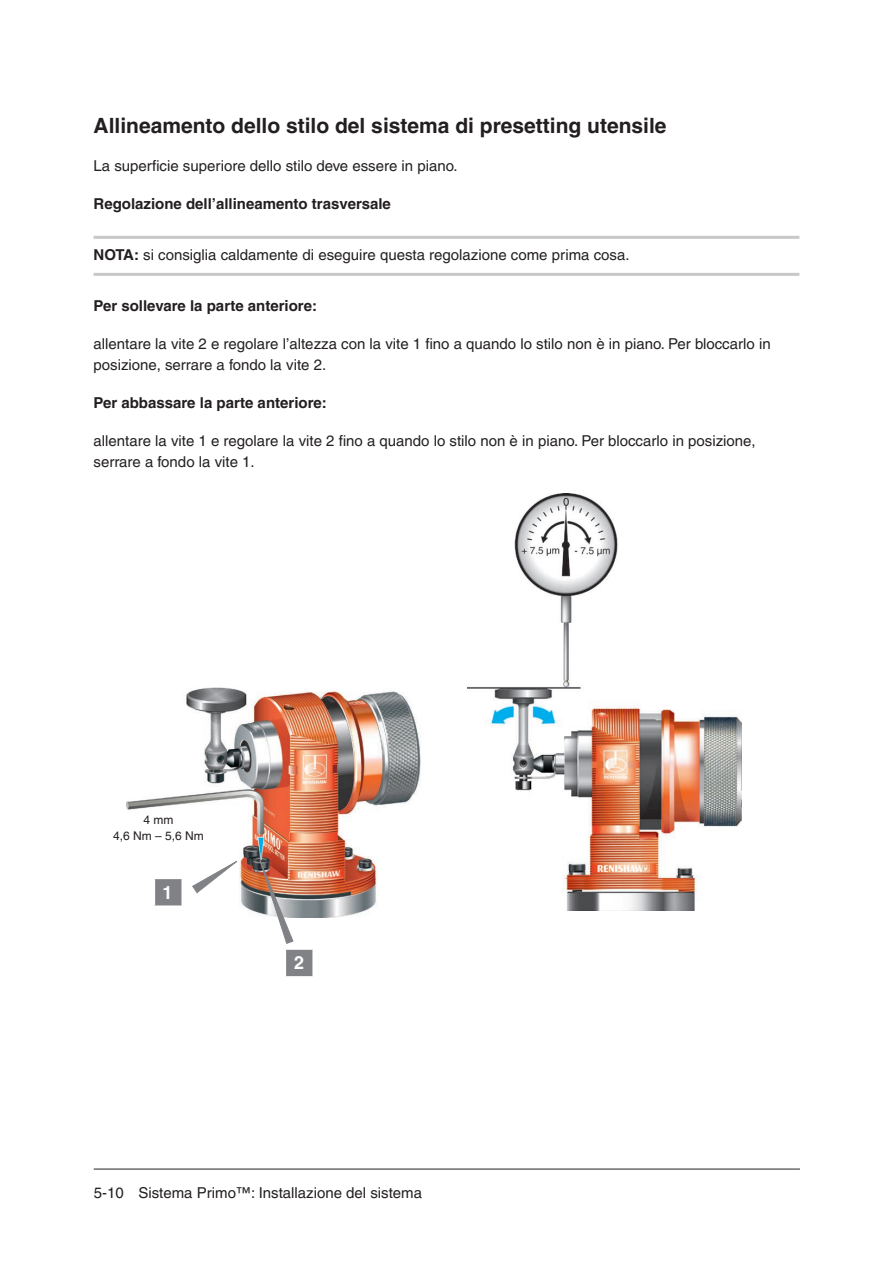
<style>
.page{position:relative;width:893px;height:1263px;background:#fff}
.page>*{position:absolute;margin:0;border:0;box-sizing:border-box;transform-origin:0 0}
.Heading_2__14pt_bold{font:700 21px "Helvetica LT Pro";color:#231f20}
.Figure_Steps{font:700 18px "Helvetica LT Pro";color:#fff}
._10pt_Body_Text{font:15px/21px "Helvetica LT Pro";color:#231f20}
._10pt_Body_Text_Bold{font:700 15px "Helvetica LT Pro";color:#231f20}
._10pt_Note{font:15px "Helvetica LT Pro";color:#231f20}
.Figure_Text_9pt_centred{font:12px "Helvetica LT Pro";color:#231f20}
.s1{font-weight:700}
</style>
<div class="page">
<hr style="left:94px;top:1169px;width:706px;height:1px;background:#231f20">
<img style="left:468px;top:493px;width:273px;height:417px">
<img style="left:127px;top:687px;width:294px;height:231px">
<svg style="left:259px;top:859px;width:35px;height:85px"></svg>
<svg style="left:285px;top:950px;width:28px;height:27px"></svg>
<svg style="left:192px;top:860px;width:46px;height:34px"></svg>
<svg style="left:154px;top:878px;width:29px;height:27px"></svg>
<hr style="left:181px;top:879px;width:2px;height:26px;background:#fff">
<hr style="left:154px;top:905px;width:29px;height:2px;background:#fff">
<hr style="left:94px;top:236px;width:705px;height:3px;background:#c7c8ca">
<hr style="left:94px;top:273px;width:705px;height:3px;background:#c7c8ca">
<p class="Heading_2__14pt_bold" style="left:94px;top:113px;width:575px">Allineamento dello stilo del sistema di presetting utensile</p>
<p class="_10pt_Body_Text" style="left:94px;top:155px;width:366px">La superficie superiore dello stilo deve essere in piano.</p>
<p class="_10pt_Body_Text_Bold" style="left:94px;top:195px;width:299px">Regolazione dell’allineamento trasversale</p>
<p class="_10pt_Note" style="left:94px;top:246px;width:537px"><span class="s1">NOTA:</span> si consiglia caldamente di eseguire questa regolazione come prima cosa.</p>
<p class="_10pt_Body_Text_Bold" style="left:94px;top:296px;width:225px">Per sollevare la parte anteriore:</p>
<p class="_10pt_Body_Text" style="left:94px;top:333px;width:679px">allentare la vite 2 e regolare l’altezza con la vite 1 fino a quando lo stilo non è in piano. Per bloccarlo in posizione, serrare a fondo la vite 2.</p>
<p class="_10pt_Body_Text_Bold" style="left:94px;top:393px;width:235px">Per abbassare la parte anteriore:</p>
<p class="_10pt_Body_Text" style="left:94px;top:430px;width:663px">allentare la vite 1 e regolare la vite 2 fino a quando lo stilo non è in piano. Per bloccarlo in posizione, serrare a fondo la vite 1.</p>
<p class="Figure_Text_9pt_centred" style="left:143px;top:812px;width:31px">4 mm</p>
<p class="Figure_Text_9pt_centred" style="left:113px;top:829px;width:92px">4,6 Nm – 5,6 Nm</p>
<p class="Figure_Steps" style="left:163px;top:881px;width:12px">1</p>
<p class="Figure_Steps" style="left:294px;top:952px;width:12px">2</p>
<p class="_10pt_Body_Text" style="left:94px;top:1182px;width:32px">5-10</p>
<p class="_10pt_Body_Text" style="left:138px;top:1182px;width:285px">Sistema Primo™: Installazione del sistema</p>
</div>
